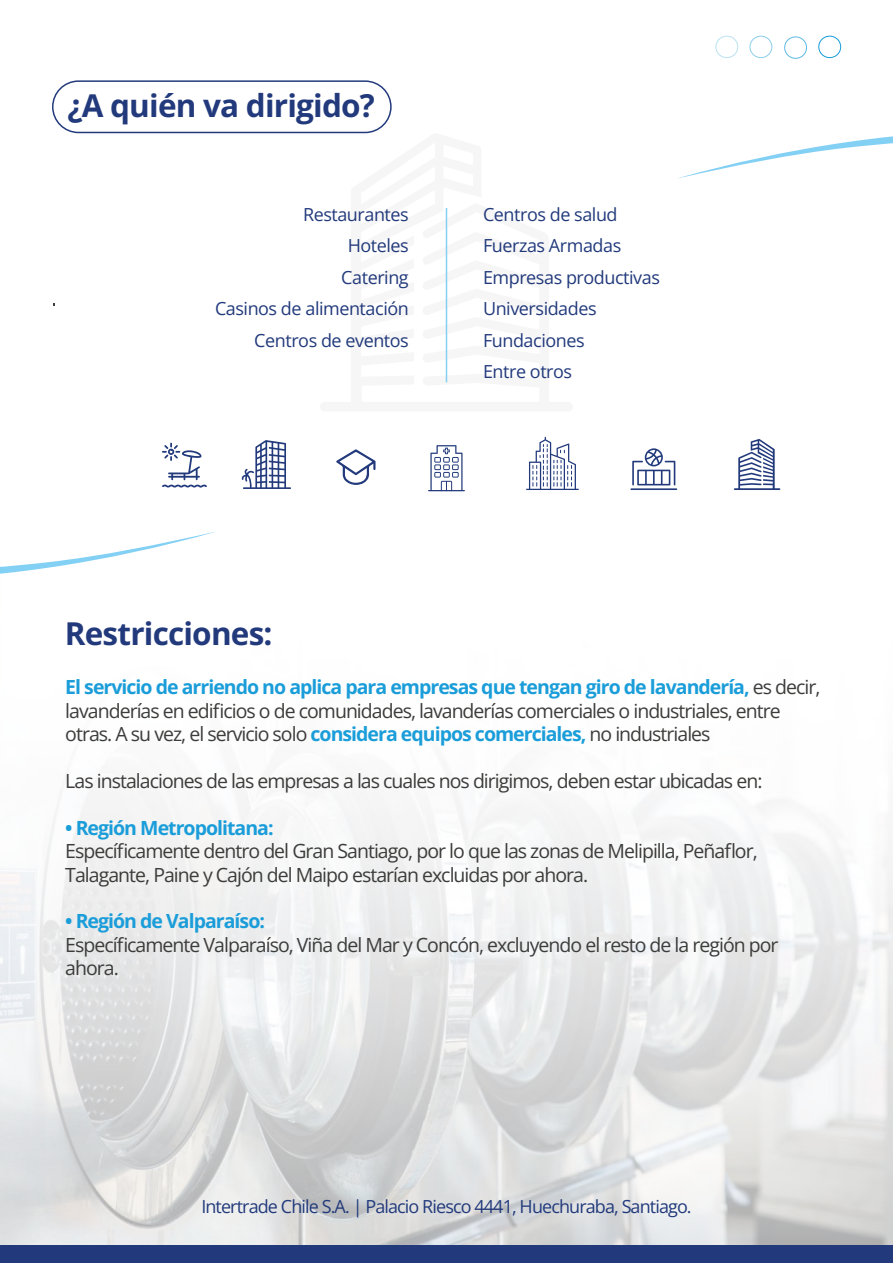
<style>
.page{position:relative;width:893px;height:1263px;background:#fff}
.page>*{position:absolute;margin:0;border:0;box-sizing:border-box;transform-origin:0 0}
.t1{font:700 31.5px "Open Sans";letter-spacing:-.025em;color:#223a7c}
.t2{font:19.5px/23.4px "Open Sans";letter-spacing:-.05em;color:#3c3c3b}
.t3{font:700 19.5px "Open Sans";letter-spacing:-.05em;color:#1a9dd9}
.t4{font:18px/31.5px "Open Sans";letter-spacing:-.025em;color:#223a7c;text-align:right}
.t5{font:18px "Open Sans";letter-spacing:-.05em;color:#223a7c}
.s1{font-weight:700;color:#1a9dd9}
</style>
<div class="page">
<img style="left:0;top:786px;width:893px;height:460px">
<svg style="left:678px;top:136px;width:215px;height:43px"></svg>
<div style="left:0;top:1246px;width:893px;height:17px;background:#223a7c"></div>
<svg style="left:749px;top:36px;width:23px;height:22px"></svg>
<svg style="left:784px;top:36px;width:23px;height:23px"></svg>
<svg style="left:818px;top:36px;width:23px;height:22px"></svg>
<svg style="left:715px;top:36px;width:23px;height:22px"></svg>
<svg style="left:320px;top:133px;width:128px;height:250px"></svg>
<div style="left:52px;top:80px;width:340px;height:53px;border:2px solid #223a7c;border-radius:26px"></div>
<svg style="left:526px;top:437px;width:53px;height:53px"></svg>
<svg style="left:428px;top:445px;width:37px;height:46px"></svg>
<svg style="left:241px;top:440px;width:50px;height:49px"></svg>
<svg style="left:632px;top:448px;width:43px;height:37px"></svg>
<hr style="left:630px;top:488px;width:47px;height:2px;background:#223a7c">
<svg style="left:336px;top:449px;width:40px;height:36px"></svg>
<svg style="left:0;top:443px;width:215px;height:131px"></svg>
<svg style="left:734px;top:439px;width:46px;height:51px"></svg>
<hr style="left:446px;top:208px;width:1px;height:174px;background:#83d0f5">
<h1 class="t1" style="left:68px;top:84px;width:309px">¿A quién va dirigido?</h1>
<p class="t4" style="left:215px;top:198px;width:195px">Restaurantes<br>Hoteles<br>Catering<br>Casinos de alimentación<br>Centros de eventos</p>
<p class="t4" style="left:483px;top:198px;width:178px;text-align:left">Centros de salud<br>Fuerzas Armadas<br>Empresas productivas<br>Universidades<br>Fundaciones<br>Entre otros</p>
<h1 class="t1" style="left:65px;top:612px;width:209px">Restricciones:</h1>
<p class="t2" style="left:65px;top:675px;width:757px"><span class="s1">El servicio de arriendo no aplica para empresas que tengan giro de lavandería,</span> es decir, lavanderías en edificios o de comunidades, lavanderías comerciales o industriales, entre otras. A su vez, el servicio solo <span class="s1">considera equipos comerciales,</span> no industriales</p>
<p class="t2" style="left:65px;top:769px;width:699px">Las instalaciones de las empresas a las cuales nos dirigimos, deben estar ubicadas en:</p>
<p class="t3" style="left:65px;top:814px;width:210px">• Región Metropolitana:</p>
<p class="t2" style="left:65px;top:839px;width:694px">Específicamente dentro del Gran Santiago, por lo que las zonas de Melipilla, Peñaflor,<br>Talagante, Paine y Cajón del Maipo estarían excluidas por ahora.</p>
<p class="t3" style="left:65px;top:908px;width:201px">• Región de Valparaíso:</p>
<p class="t2" style="left:65px;top:932px;width:715px">Específicamente Valparaíso, Viña del Mar y Concón, excluyendo el resto de la región por ahora.</p>
<p class="t5" style="left:201px;top:1194px;width:492px">Intertrade Chile S.A. | Palacio Riesco 4441, Huechuraba, Santiago.</p>
</div>
